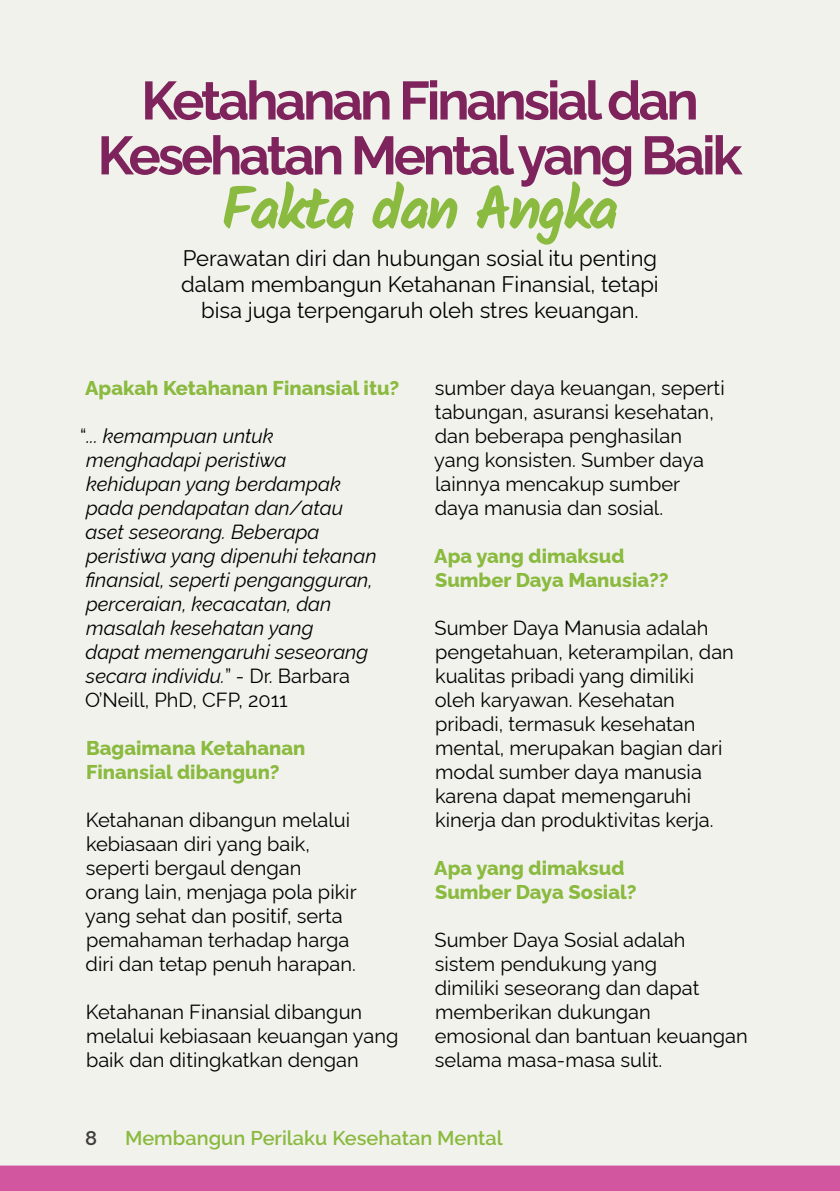
<style>
.page{position:relative;width:840px;height:1191px;background:#fff}
.page>*{position:absolute;margin:0;border:0;box-sizing:border-box;transform-origin:0 0}
.Heading{font:700 59.2px "Kalam";letter-spacing:-.06em;color:#8aba3f}
.Heading-2{font:700 53.8px/54.8px "Raleway";letter-spacing:-.06em;color:#7e235c;text-align:center}
.Basic_body{font:22px/26px "Raleway";color:#000;text-align:center}
.Basic_body-2{font:20px/24px "Raleway";color:#000}
.Basic_body-3{font:italic 20px/24px "Raleway";color:#000}
.Basic_body-4{font:800 20px/24px "Raleway";color:#8aba3f}
.t1{font:600 20px "Raleway";color:#8aba3f}
.t2{font:600 20px "Raleway";color:#403d3d}
.s1{font-style:normal}
</style>
<div class="page">
<div style="left:0;top:0;width:839px;height:1191px;background:#f2f2ed"></div>
<div style="left:0;top:1165px;width:840px;height:26px;background:#d2559f"></div>
<p class="Heading-2" style="left:97px;top:68px;width:646px">Ketahanan Finansial dan<br>Kesehatan Mental yang Baik</p>
<p class="Heading" style="left:221px;top:174px;width:398px">Fakta dan Angka</p>
<p class="Basic_body" style="left:181px;top:243px;width:479px">Perawatan diri dan hubungan sosial itu penting dalam membangun Ketahanan Finansial, tetapi bisa juga terpengaruh oleh stres keuangan.</p>
<p class="Basic_body-4" style="left:85px;top:373px;width:315px">Apakah Ketahanan Finansial itu?</p>
<p class="Basic_body-3" style="left:80px;top:421px;width:298px"><span class="s1">“</span>... kemampuan untuk menghadapi peristiwa kehidupan yang berdampak pada pendapatan dan/atau aset seseorang. Beberapa peristiwa yang dipenuhi tekanan finansial, seperti pengangguran, perceraian, kecacatan, dan masalah kesehatan yang<br>dapat memengaruhi seseorang secara individu.<span class="s1">” - Dr. Barbara<br>O’Neill, PhD, CFP, 2011</span></p>
<p class="Basic_body-4" style="left:86px;top:733px;width:221px">Bagaimana Ketahanan<br>Finansial dibangun?</p>
<p class="Basic_body-2" style="left:85px;top:805px;width:273px">Ketahanan dibangun melalui kebiasaan diri yang baik, seperti bergaul dengan orang lain, menjaga pola pikir yang sehat dan positif, serta pemahaman terhadap harga diri dan tetap penuh harapan.</p>
<p class="Basic_body-2" style="left:86px;top:997px;width:314px">Ketahanan Finansial dibangun melalui kebiasaan keuangan yang baik dan ditingkatkan dengan</p>
<p class="Basic_body-2" style="left:434px;top:373px;width:292px">sumber daya keuangan, seperti tabungan, asuransi kesehatan, dan beberapa penghasilan yang konsisten. Sumber daya lainnya mencakup sumber daya manusia dan sosial.</p>
<p class="Basic_body-4" style="left:434px;top:541px;width:236px">Apa yang dimaksud<br>Sumber Daya Manusia??</p>
<p class="Basic_body-2" style="left:434px;top:613px;width:301px">Sumber Daya Manusia adalah pengetahuan, keterampilan, dan kualitas pribadi yang dimiliki oleh karyawan. Kesehatan pribadi, termasuk kesehatan mental, merupakan bagian dari modal sumber daya manusia karena dapat memengaruhi kinerja dan produktivitas kerja.</p>
<p class="Basic_body-4" style="left:434px;top:853px;width:204px">Apa yang dimaksud<br>Sumber Daya Sosial?</p>
<p class="Basic_body-2" style="left:434px;top:925px;width:314px">Sumber Daya Sosial adalah sistem pendukung yang<br>dimiliki seseorang dan dapat memberikan dukungan emosional dan bantuan keuangan selama masa-masa sulit.</p>
<p class="t2" style="left:85px;top:1122px;width:14px">8</p>
<p class="t1" style="left:125px;top:1122px;width:379px">Membangun Perilaku Kesehatan Mental</p>
</div>
